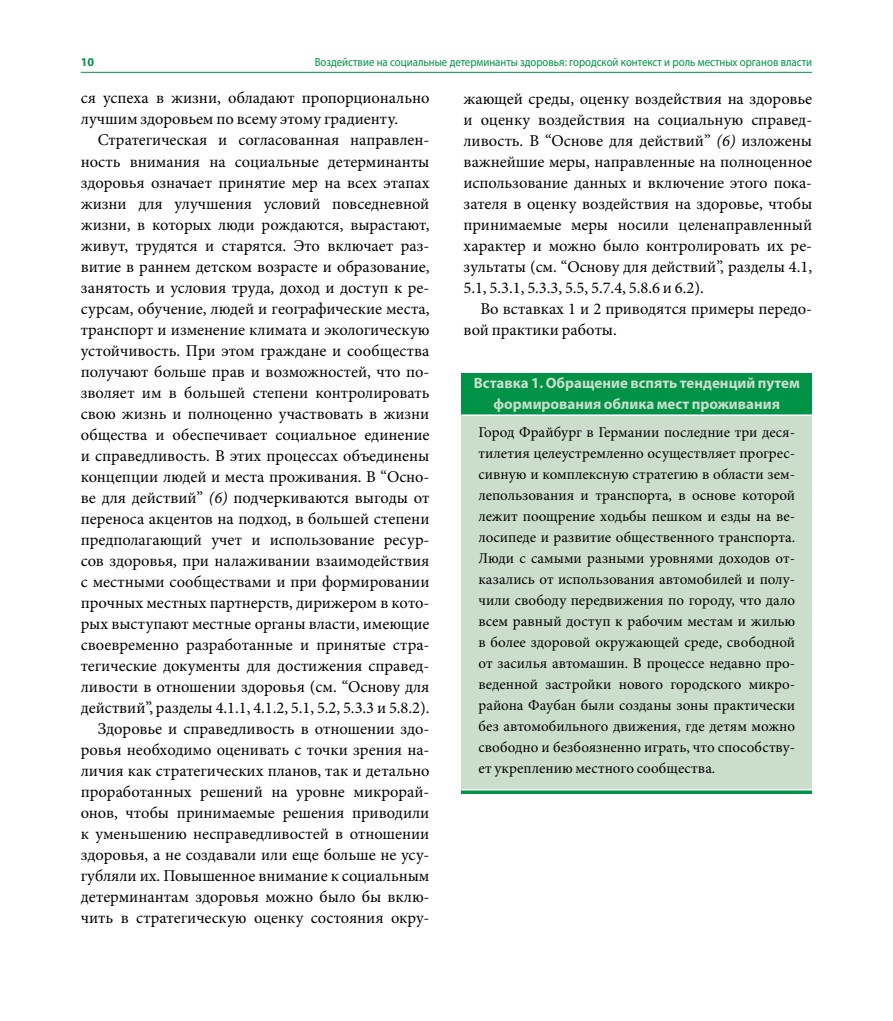
<style>
.page{position:relative;width:893px;height:1021px;background:#fff}
.page>*{position:absolute;margin:0;border:0;box-sizing:border-box;transform-origin:0 0}
.t1{font:16.5px/21px "Minion Pro";letter-spacing:-.005em;color:#000}
.t2{font:15px/21px "Minion Pro";color:#000;text-align:justify}
.t3{font:700 15px/21px "Myriad Pro";color:#cbdecc;text-align:center}
.t4{font:12px "Myriad Pro";color:#009246;scale:.9 1}
.t5{font:700 12px "Myriad Pro";color:#009246}
.s1{font-style:italic}
</style>
<div class="page">
<div style="left:461px;top:413px;width:351px;height:377px;background:#cbdecc"></div>
<div style="left:461px;top:373px;width:351px;height:41px;background:#009246"></div>
<hr style="left:461px;top:414px;width:351px;height:2px;background:#fff">
<hr style="left:461px;top:790px;width:351px;height:3px;background:#009246">
<hr style="left:461px;top:789px;width:351px;height:1px;background:#fff">
<hr style="left:81px;top:72px;width:731px;height:1px;background:#009246">
<p class="t5" style="left:81px;top:55px;width:15px">10</p>
<p class="t4" style="left:315px;top:55px;width:554px">Воздействие на социальные детерминанты здоровья: городской контекст и роль местных органов власти</p>
<p class="t1" style="left:81px;top:88px;width:350px">ся успеха в жизни, обладают пропорционально лучшим здоровьем по всему этому градиенту.</p>
<p class="t1" style="left:81px;top:130px;width:350px;text-align:right">Стратегическая и согласованная направлен&shy;ность внимания на социальные детерминанты здоровья означает принятие мер на всех этапах жизни для улучшения условий повседневной жизни, в которых люди рождаются, вырастают, живут, трудятся и старятся. Это включает раз&shy;витие в раннем детском возрасте и образование, занятость и условия труда, доход и доступ к ре&shy;сурсам, обучение, людей и географические места, транспорт и изменение климата и экологическую устойчивость. При этом граждане и сообщества получают больше прав и возможностей, что по&shy;зволяет им в большей степени контролировать свою жизнь и полноценно участвовать в жизни общества и обеспечивает социальное единение и справедливость. В этих процессах объединены концепции людей и места проживания. В “Осно&shy;ве для действий” <span class="s1">(6)</span> подчеркиваются выгоды от переноса акцентов на подход, в большей степени предполагающий учет и использование ресур&shy;сов здоровья, при налаживании взаимодействия с местными сообществами и при формировании прочных местных партнерств, дирижером в кото&shy;рых выступают местные органы власти, имеющие своевременно разработанные и принятые стра&shy;тегические документы для достижения справед&shy;ливости в отношении здоровья (см. “Основу для действий”, разделы 4.1.1, 4.1.2, 5.1, 5.2, 5.3.3 и 5.8.2).<br>Здоровье и справедливость в отношении здо&shy;ровья необходимо оценивать с точки зрения на&shy;личия как стратегических планов, так и детально проработанных решений на уровне микрорай&shy;онов, чтобы принимаемые решения приводили к уменьшению несправедливостей в отношении здоровья, а не создавали или еще больше не усу&shy;губляли их. Повышенное внимание к социальным детерминантам здоровья можно было бы вклю&shy;чить в стратегическую оценку состояния окру-</p>
<p class="t1" style="left:463px;top:88px;width:350px;text-align:justify">жающей среды, оценку воздействия на здоровье и оценку воздействия на социальную справед&shy;ливость. В “Основе для действий” <span class="s1">(6)</span> изложены важнейшие меры, направленные на полноценное использование данных и включение этого пока&shy;зателя в оценку воздействия на здоровье, чтобы принимаемые меры носили целенаправленный характер и можно было контролировать их ре&shy;зультаты (см. “Основу для действий”, разделы 4.1, 5.1, 5.3.1, 5.3.3, 5.5, 5.7.4, 5.8.6 и 6.2).</p>
<p class="t1" style="left:463px;top:298px;width:350px;text-indent:17px">Во вставках 1 и 2 приводятся примеры передо&shy;вой практики работы.</p>
<p class="t3" style="left:474px;top:372px;width:328px">Вставка 1. Обращение вспять тенденций путем формирования облика мест проживания</p>
<p class="t2" style="left:478px;top:422px;width:318px">Город Фрайбург в Германии последние три деся&shy;тилетия целеустремленно осуществляет прогрес&shy;сивную и комплексную стратегию в области зем&shy;лепользования и транспорта, в основе которой лежит поощрение ходьбы пешком и езды на ве&shy;лосипеде и развитие общественного транспорта.<br>Люди с самыми разными уровнями доходов от&shy;казались от использования автомобилей и полу&shy;чили свободу передвижения по городу, что дало всем равный доступ к рабочим местам и жилью в более здоровой окружающей среде, свободной от засилья автомашин. В процессе недавно про&shy;веденной застройки нового городского микро&shy;района Фаубан были созданы зоны практически без автомобильного движения, где детям можно свободно и безбоязненно играть, что способству&shy;ет укреплению местного сообщества.</p>
</div>
